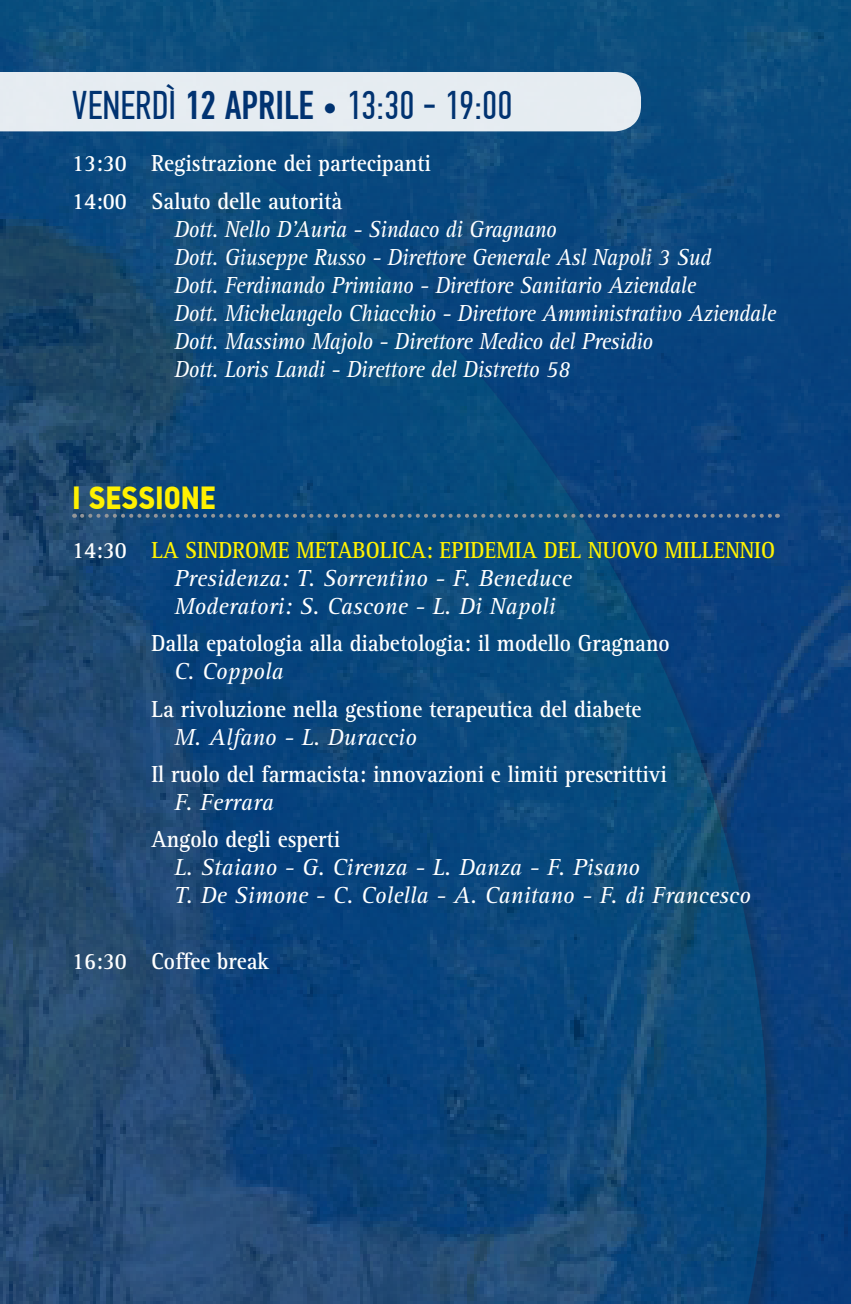
<style>
.page{position:relative;width:851px;height:1304px;background:#fff}
.page>*{position:absolute;margin:0;border:0;box-sizing:border-box;transform-origin:0 0}
.t1{font:40px "PF Din Text Comp Pro";color:#013371}
.t2{font:700 32px "PF Din Text Cond Pro";color:#fff101}
.t3{font:italic 24px/28px "Rotis Serif";letter-spacing:-.02em;color:#fff;scale:.93 1}
.t4{font:700 24px/37.4px "Rotis Serif";color:#fff;scale:.9 1}
.t5{font:italic 24px/28px "Rotis Serif";color:#fff}
.s1{font-weight:500}
.s2{font-weight:700;font-style:normal}
.s3{font-weight:700;font-style:normal;color:#fff101}
</style>
<div class="page">
<img style="left:0;top:0;width:850px;height:1304px">
<svg style="left:82px;top:514px;width:695px;height:4px;background:#3c6386"></svg>
<div style="left:0;top:72px;width:641px;height:59px;background:#e6ecf1"></div>
<h1 class="t1" style="left:72px;top:82px;width:442px">VENERDÌ <span class="s1">12 APRILE</span> • 13:30 - 19:00</h1>
<p class="t4" style="left:72px;top:145px;width:400px">13:30 Registrazione dei partecipanti<br>14:00 Saluto delle autorità</p>
<p class="t3" style="left:174px;top:215px;width:648px">Dott. Nello D’Auria - Sindaco di Gragnano<br>Dott. Giuseppe Russo - Direttore Generale Asl Napoli 3 Sud<br>Dott. Ferdinando Primiano - Direttore Sanitario Aziendale<br>Dott. Michelangelo Chiacchio - Direttore Amministrativo Aziendale Dott. Massimo Majolo - Direttore Medico del Presidio<br>Dott. Loris Landi - Direttore del Distretto 58</p>
<h2 class="t2" style="left:72px;top:479px;width:145px">I SESSIONE</h2>
<p class="t5" style="left:174px;top:537px;width:602px;text-indent:-102px"><span class="s2">14:30</span> <span class="s3">LA SINDROME METABOLICA: EPIDEMIA DEL NUOVO MILLENNIO<br></span>Presidenza: T. Sorrentino - F. Beneduce<br>Moderatori: S. Cascone - L. Di Napoli</p>
<p class="t4" style="left:151px;top:625px;width:577px">Dalla epatologia alla diabetologia: il modello Gragnano</p>
<p class="t5" style="left:174px;top:658px;width:111px">C. Coppola</p>
<p class="t4" style="left:151px;top:690px;width:546px">La rivoluzione nella gestione terapeutica del diabete</p>
<p class="t5" style="left:174px;top:723px;width:244px">M. Alfano - L. Duraccio</p>
<p class="t4" style="left:151px;top:756px;width:574px">Il ruolo del farmacista: innovazioni e limiti prescrittivi</p>
<p class="t5" style="left:174px;top:789px;width:101px">F. Ferrara</p>
<p class="t4" style="left:151px;top:821px;width:211px">Angolo degli esperti</p>
<p class="t5" style="left:174px;top:854px;width:577px">L. Staiano - G. Cirenza - L. Danza - F. Pisano<br>T. De Simone - C. Colella - A. Canitano - F. di Francesco</p>
<p class="t4" style="left:72px;top:942px;width:220px">16:30 Coffee break</p>
</div>
